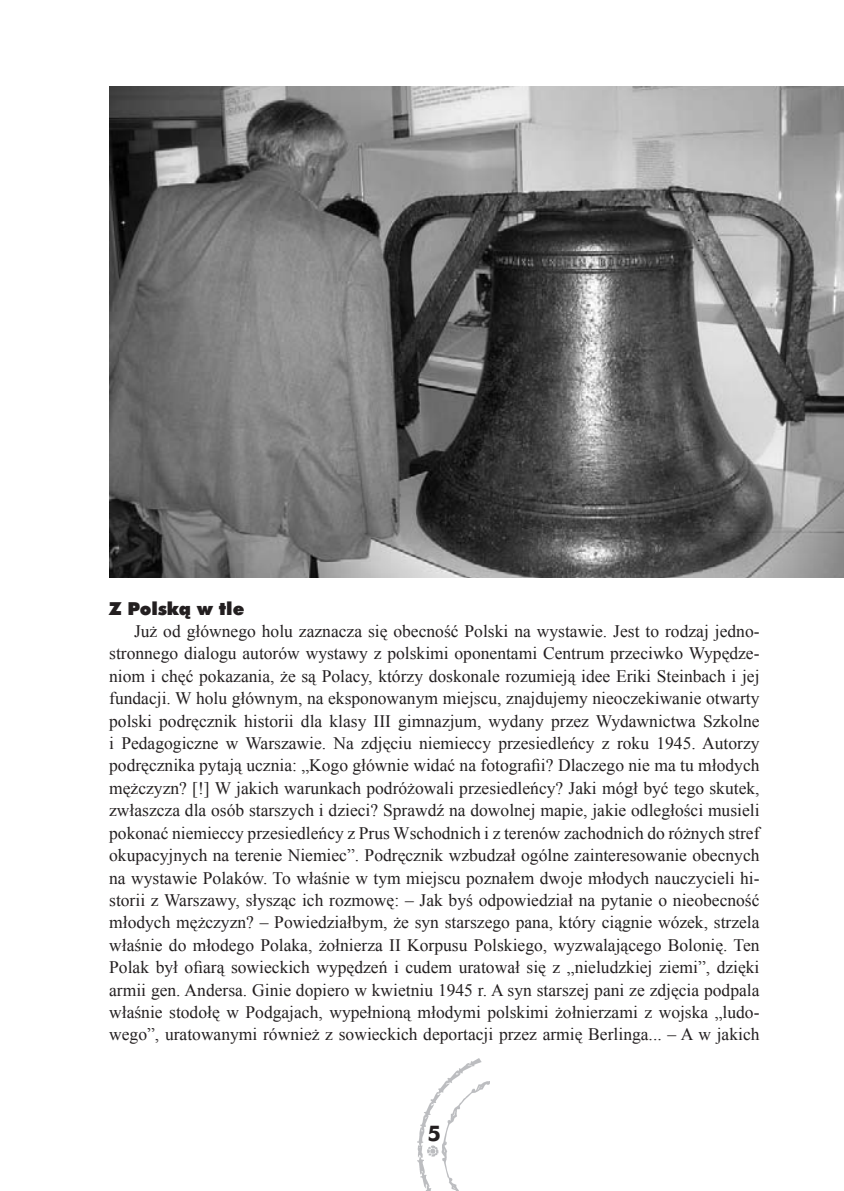
<style>
.page{position:relative;width:844px;height:1191px;background:#fff}
.page>*{position:absolute;margin:0;border:0;box-sizing:border-box;transform-origin:0 0}
.t1{font:700 21px "Futura PL";color:#231f20}
.t2{font:17.5px "Times New Roman";color:#231f20}
.t3{font:17.5px "Futura X Blk PL";color:#231f20}
</style>
<div class="page">
<img style="left:418px;top:1058px;width:72px;height:133px">
<img style="left:109px;top:87px;width:734px;height:490px">
<p class="t3" style="left:109px;top:597px;width:137px">Z Polską w tle</p>
<p class="t2" style="left:134px;top:619px;width:627px">Już od głównego holu zaznacza się obecność Polski na wystawie. Jest to rodzaj jedno-</p>
<p class="t2" style="left:109px;top:642px;width:651px">stronnego dialogu autorów wystawy z polskimi oponentami Centrum przeciwko Wypędze-</p>
<p class="t2" style="left:109px;top:664px;width:651px">niom i chęć pokazania, że są Polacy, którzy doskonale rozumieją idee Eriki Steinbach i jej</p>
<p class="t2" style="left:109px;top:686px;width:651px">fundacji. W holu głównym, na eksponowanym miejscu, znajdujemy nieoczekiwanie otwarty</p>
<p class="t2" style="left:109px;top:709px;width:651px">polski podręcznik historii dla klasy III gimnazjum, wydany przez Wydawnictwa Szkolne</p>
<p class="t2" style="left:109px;top:731px;width:651px">i Pedagogiczne w Warszawie. Na zdjęciu niemieccy przesiedleńcy z roku 1945. Autorzy</p>
<p class="t2" style="left:109px;top:754px;width:651px">podręcznika pytają ucznia: „Kogo głównie widać na fotografii? Dlaczego nie ma tu młodych</p>
<p class="t2" style="left:109px;top:776px;width:651px">mężczyzn? [!] W jakich warunkach podróżowali przesiedleńcy? Jaki mógł być tego skutek,</p>
<p class="t2" style="left:109px;top:798px;width:651px">zwłaszcza dla osób starszych i dzieci? Sprawdź na dowolnej mapie, jakie odległości musieli</p>
<p class="t2" style="left:109px;top:821px;width:651px">pokonać niemieccy przesiedleńcy z Prus Wschodnich i z terenów zachodnich do różnych stref</p>
<p class="t2" style="left:109px;top:843px;width:651px">okupacyjnych na terenie Niemiec”. Podręcznik wzbudzał ogólne zainteresowanie obecnych</p>
<p class="t2" style="left:109px;top:866px;width:651px">na wystawie Polaków. To właśnie w tym miejscu poznałem dwoje młodych nauczycieli hi-</p>
<p class="t2" style="left:109px;top:888px;width:651px">storii z Warszawy, słysząc ich rozmowę: – Jak byś odpowiedział na pytanie o nieobecność</p>
<p class="t2" style="left:109px;top:910px;width:651px">młodych mężczyzn? – Powiedziałbym, że syn starszego pana, który ciągnie wózek, strzela</p>
<p class="t2" style="left:109px;top:933px;width:651px">właśnie do młodego Polaka, żołnierza II Korpusu Polskiego, wyzwalającego Bolonię. Ten</p>
<p class="t2" style="left:109px;top:955px;width:651px">Polak był ofiarą sowieckich wypędzeń i cudem uratował się z „nieludzkiej ziemi”, dzięki</p>
<p class="t2" style="left:109px;top:978px;width:651px">armii gen. Andersa. Ginie dopiero w kwietniu 1945 r. A syn starszej pani ze zdjęcia podpala</p>
<p class="t2" style="left:109px;top:1000px;width:651px">właśnie stodołę w Podgajach, wypełnioną młodymi polskimi żołnierzami z wojska „ludo-</p>
<p class="t2" style="left:109px;top:1022px;width:651px">wego”, uratowanymi również z sowieckich deportacji przez armię Berlinga... – A w jakich</p>
<p class="t1" style="left:427px;top:1120px;width:15px">5</p>
</div>
